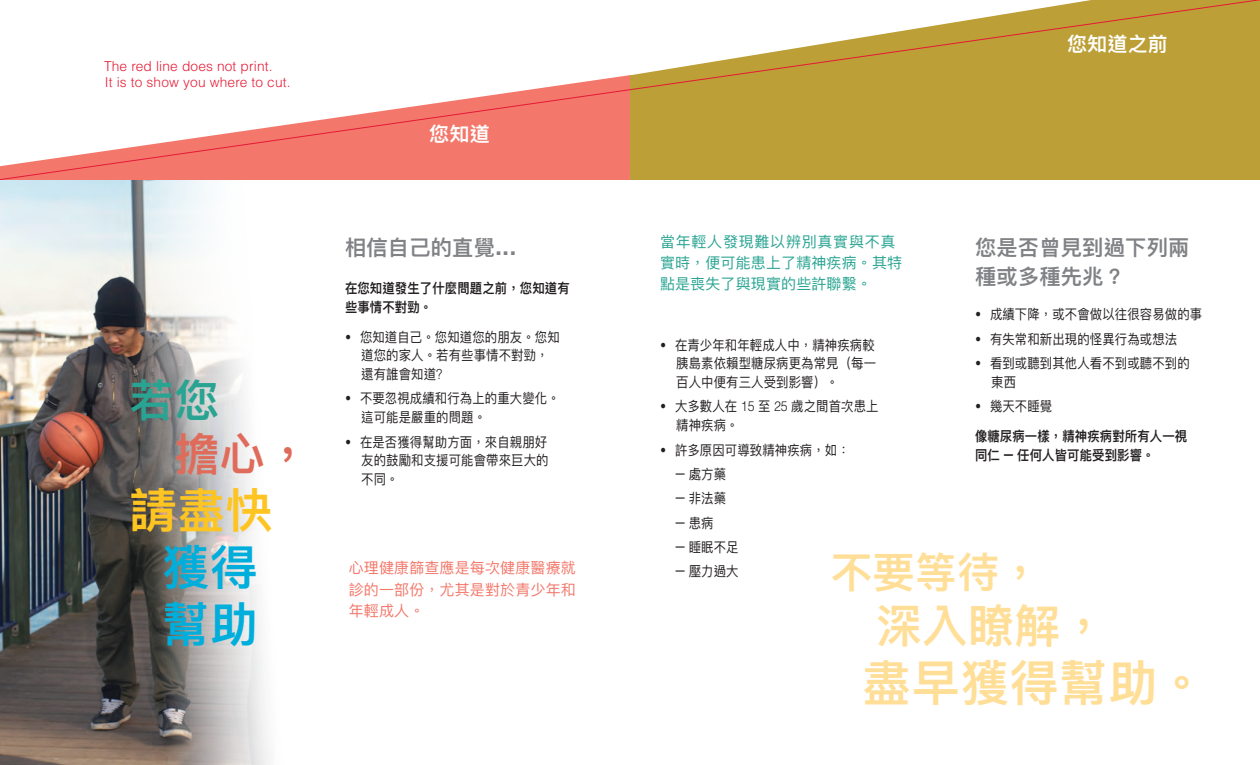
<style>
.page{position:relative;width:1260px;height:765px;background:#fff}
.page>*{position:absolute;margin:0;border:0;box-sizing:border-box;transform-origin:0 0}
.t1{font:600 48.75px "Ping Fang TC";letter-spacing:.01em;color:#ffde97}
.t2{font:600 47.5px/57px "Ping Fang TC";letter-spacing:.01em;color:#00aedc;text-align:center}
.t3{font:600 45.88px "Ping Fang TC";color:#ffde97}
.t4{font:600 45px "Ping Fang TC";color:#df6c5b}
.t5{font:600 44.62px "Ping Fang TC";color:#2aa492}
.t6{font:600 41.75px "Ping Fang TC";color:#ffde97}
.Heading{font:600 21.25px/28.8px "Ping Fang TC";letter-spacing:.01em;color:#808285}
.t7{font:600 20px "Ping Fang TC";letter-spacing:.01em;color:#fff}
.Sidebar{font:15px/21.2px "Ping Fang TC";letter-spacing:.01em;color:#2aa492}
.Sidebar-2{font:15px/21.2px "Ping Fang TC";letter-spacing:.01em;color:#f3786b;text-align:justify}
.Body_Indent{font:13.75px/18.8px "Ping Fang TC";letter-spacing:.01em;color:#231f20;scale:.9 1}
.Body_Indent-2{font:600 13.75px/18.8px "Ping Fang TC";letter-spacing:.01em;color:#231f20;scale:.9 1}
.Body{font:600 13.75px/18.8px "Ping Fang TC";letter-spacing:.01em;color:#231f20;scale:.9 1}
.t8{font:300 13.75px "Helvetica LT Std";letter-spacing:.01em;color:#e62039}
.t9{font:300 13.75px "Helvetica LT Std";letter-spacing:.01em;color:#e61c37}
.s1{color:#fec422}
.s2{font-family:"Helvetica LT Std";font-weight:900;font-stretch:condensed}
.s3{font-family:"Helvetica LT Std";font-weight:300}
</style>
<div class="page">
<svg style="left:0;top:0;width:1260px;height:180px"></svg>
<img style="left:0;top:180px;width:270px;height:585px">
<svg style="left:172px;top:363px;width:58px;height:90px;background:#c8c8c9"></svg>
<svg style="left:158px;top:472px;width:50px;height:48px;background:#8a8786"></svg>
<p class="t9" style="left:104px;top:58px;width:170px">The red line does not print.</p>
<p class="t8" style="left:105px;top:73px;width:187px">It is to show you where to cut.</p>
<p class="t5" style="left:129px;top:372px;width:91px">若您</p>
<p class="t4" style="left:174px;top:426px;width:137px">擔心，</p>
<p class="t2" style="left:129px;top:483px;width:145px"><span class="s1">請盡快</span>獲得幫助</p>
<p class="t7" style="left:429px;top:122px;width:62px">您知道</p>
<p class="Heading" style="left:345px;top:234px;width:173px">相信自己的直覺<span class="s2">...</span></p>
<p class="Body" style="left:345px;top:279px;width:251px">在您知道發生了什麼問題之前，您知道有些事情不對勁。</p>
<p class="Body_Indent" style="left:361px;top:327px;width:222px;text-indent:-16px">• 您知道自己。您知道您的朋友。您知道您的家人。若有些事情不對勁，還有誰會知道<span class="s3">?</span></p>
<p class="Body_Indent" style="left:361px;top:389px;width:222px;text-indent:-16px">• 不要忽視成績和行為上的重大變化。這可能是嚴重的問題。</p>
<p class="Body_Indent" style="left:361px;top:432px;width:210px;text-align:justify;text-indent:-16px">• 在是否獲得幫助方面，來自親朋好友的鼓勵和支援可能會帶來巨大的不同。</p>
<p class="Sidebar-2" style="left:349px;top:558px;width:229px">心理健康篩查應是每次健康醫療就診的一部份，尤其是對於青少年和年輕成人。</p>
<p class="t7" style="left:1067px;top:32px;width:102px">您知道之前</p>
<p class="Sidebar" style="left:660px;top:231px;width:244px">當年輕人發現難以辨別真實與不真實時，便可能患上了精神疾病。其特點是喪失了與現實的些許聯繫。</p>
<p class="Heading" style="left:975px;top:234px;width:216px">您是否曾見到過下列兩種或多種先兆？</p>
<p class="Body_Indent" style="left:975px;top:305px;width:254px">• 成績下降，或不會做以往很容易做的事</p>
<p class="Body_Indent" style="left:975px;top:330px;width:226px">• 有失常和新出現的怪異行為或想法</p>
<p class="Body_Indent" style="left:991px;top:354px;width:222px;text-indent:-16px">• 看到或聽到其他人看不到或聽不到的東西</p>
<p class="Body_Indent" style="left:975px;top:397px;width:87px">• 幾天不睡覺</p>
<p class="Body_Indent-2" style="left:975px;top:427px;width:237px">像糖尿病一樣，精神疾病對所有人一視同仁 – 任何人皆可能受到影響。</p>
<p class="Body_Indent" style="left:676px;top:336px;width:224px;text-align:justify;text-indent:-16px">• 在青少年和年輕成人中，精神疾病較胰島素依賴型糖尿病更為常見（每一百人中便有三人受到影響）。</p>
<p class="Body_Indent" style="left:676px;top:397px;width:226px;text-indent:-16px">• 大多數人在 <span class="s3">15</span> 至 <span class="s3">25</span> 歲之間首次患上精神疾病。</p>
<p class="Body_Indent" style="left:660px;top:441px;width:212px">• 許多原因可導致精神疾病，如：</p>
<p class="Body_Indent" style="left:675px;top:465px;width:58px">– 處方藥</p>
<p class="Body_Indent" style="left:675px;top:489px;width:58px">– 非法藥</p>
<p class="Body_Indent" style="left:675px;top:514px;width:44px">– 患病</p>
<p class="Body_Indent" style="left:675px;top:538px;width:72px">– 睡眠不足</p>
<p class="Body_Indent" style="left:675px;top:562px;width:72px">– 壓力過大</p>
<p class="t6" style="left:831px;top:546px;width:212px">不要等待，</p>
<p class="t3" style="left:876px;top:597px;width:233px">深入瞭解，</p>
<p class="t1" style="left:862px;top:653px;width:346px">盡早獲得幫助。</p>
</div>
